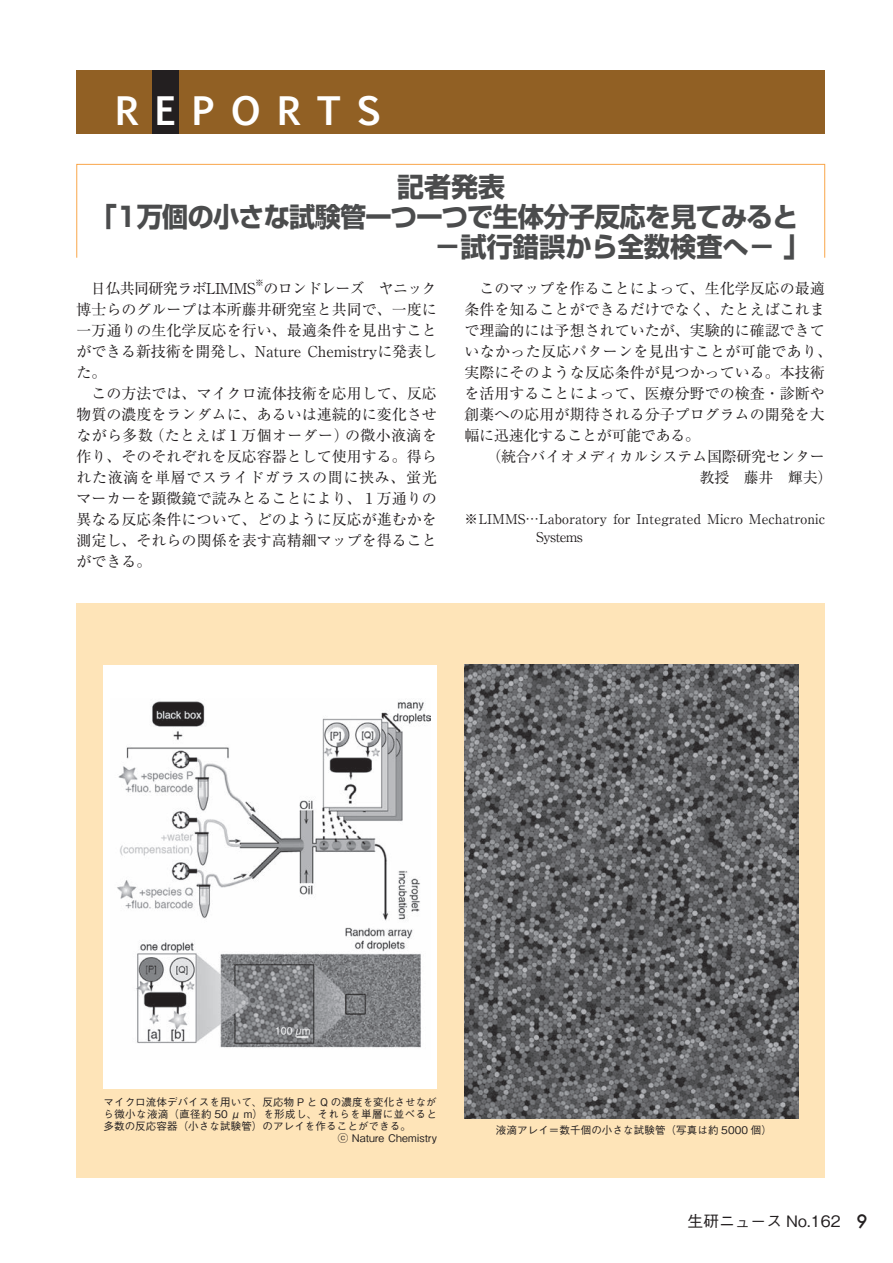
<style>
.page{position:relative;width:893px;height:1263px;background:#fff}
.page>*{position:absolute;margin:0;border:0;box-sizing:border-box;transform-origin:0 0}
.t1{font:700 37.5px "Euphemia UCAS";letter-spacing:.42em;color:#fff}
.t2{font:700 27px "Shin Go Pro";letter-spacing:-.03em;color:#4b4c4d}
.t3{font:700 27px "Shin Go Pro";color:#4b4c4d}
.t4{font:500 15.75px "Gothic BBB Pro";color:#231f20}
.t5{font:15px/21px "Ryumin Pro";color:#231f20}
.t6{font:15px/21px "Ryumin Pro";letter-spacing:-.02em;color:#231f20}
.t7{font:15px "Ryumin Pro";letter-spacing:-.04em;color:#231f20}
.t8{font:13.5px/18px "Ryumin Pro";color:#231f20}
.t9{font:500 10.5px "Gothic BBB Pro";letter-spacing:.01em;color:#231f20}
.t10{font:500 10.5px "Gothic BBB Pro";letter-spacing:.035em;color:#231f20}
.t11{font:8.7px "Ryumin Pro";color:#231f20}
.s1{font-family:"Futura";font-size:18px}
</style>
<div class="page">
<div style="left:77px;top:70px;width:748px;height:64px;background:#916024"></div>
<div style="left:152px;top:70px;width:26px;height:64px;background:#231f20"></div>
<div style="left:77px;top:604px;width:748px;height:574px;background:#fee4b8"></div>
<div style="left:77px;top:164px;width:748px;height:94px;border:1px solid #f9a64a"></div>
<div style="left:103px;top:665px;width:334px;height:424px;background:#fff"></div>
<img style="left:465px;top:665px;width:333px;height:453px">
<img style="left:117px;top:701px;width:314px;height:347px">
<h1 class="t1" style="left:115px;top:83px;width:268px">REPORTS</h1>
<h2 class="t2" style="left:397px;top:165px;width:109px">記者発表</h2>
<h2 class="t2" style="left:91px;top:195px;width:709px">「1万個の小さな試験管一つ一つで生体分子反応を見てみると</h2>
<h2 class="t3" style="left:434px;top:225px;width:377px">－試行錯誤から全数検査へ－ 」</h2>
<p class="t7" style="left:77px;top:276px;width:181px">　日仏共同研究ラボLIMMS</p>
<p class="t11" style="left:255px;top:276px;width:10px">※</p>
<p class="t5" style="left:77px;top:277px;width:362px;text-indent:187px">のロンドレーズ　ヤニック博士らのグループは本所藤井研究室と共同で、一度に一万通りの生化学反応を行い、最適条件を見出すことができる新技術を開発し、Nature Chemistryに発表した。<br>　この方法では、マイクロ流体技術を応用して、反応物質の濃度をランダムに、あるいは連続的に変化させながら多数（たとえば１万個オーダー）の微小液滴を作り、そのそれぞれを反応容器として使用する。得られた液滴を単層でスライドガラスの間に挟み、蛍光マーカーを顕微鏡で読みとることにより、１万通りの異なる反応条件について、どのように反応が進むかを測定し、それらの関係を表す高精細マップを得ることができる。</p>
<p class="t5" style="left:465px;top:277px;width:369px">　このマップを作ることによって、生化学反応の最適条件を知ることができるだけでなく、たとえばこれまで理論的には予想されていたが、実験的に確認できていなかった反応パターンを見出すことが可能であり、実際にそのような反応条件が見つかっている。本技術を活用することによって、医療分野での検査・診断や創薬への応用が期待される分子プログラムの開発を大幅に迅速化することが可能である。</p>
<p class="t6" style="left:700px;top:445px;width:134px;text-indent:-213px">（統合バイオメディカルシステム国際研究センター教授　藤井　輝夫）</p>
<p class="t8" style="left:536px;top:509px;width:291px;text-indent:-71px">※LIMMS…Laboratory for Integrated Micro Mechatronic<br>Systems</p>
<p class="t9" style="left:103px;top:1093px;width:335px">マイクロ流体デバイスを用いて、反応物 P と Q の濃度を変化させなが</p>
<p class="t10" style="left:103px;top:1105px;width:335px">ら微小な液滴（直径約 50 μ m）を形成し、それらを単層に並べると</p>
<p class="t9" style="left:103px;top:1117px;width:309px">多数の反応容器（小さな試験管）のアレイを作ることができる。</p>
<p class="t9" style="left:338px;top:1129px;width:101px">ⓒ Nature Chemistry</p>
<p class="t9" style="left:496px;top:1122px;width:277px">液滴アレイ＝数千個の小さな試験管（写真は約 5000 個）</p>
<p class="t4" style="left:688px;top:1208px;width:181px">生研ニュース No.162　<span class="s1">9</span></p>
</div>
